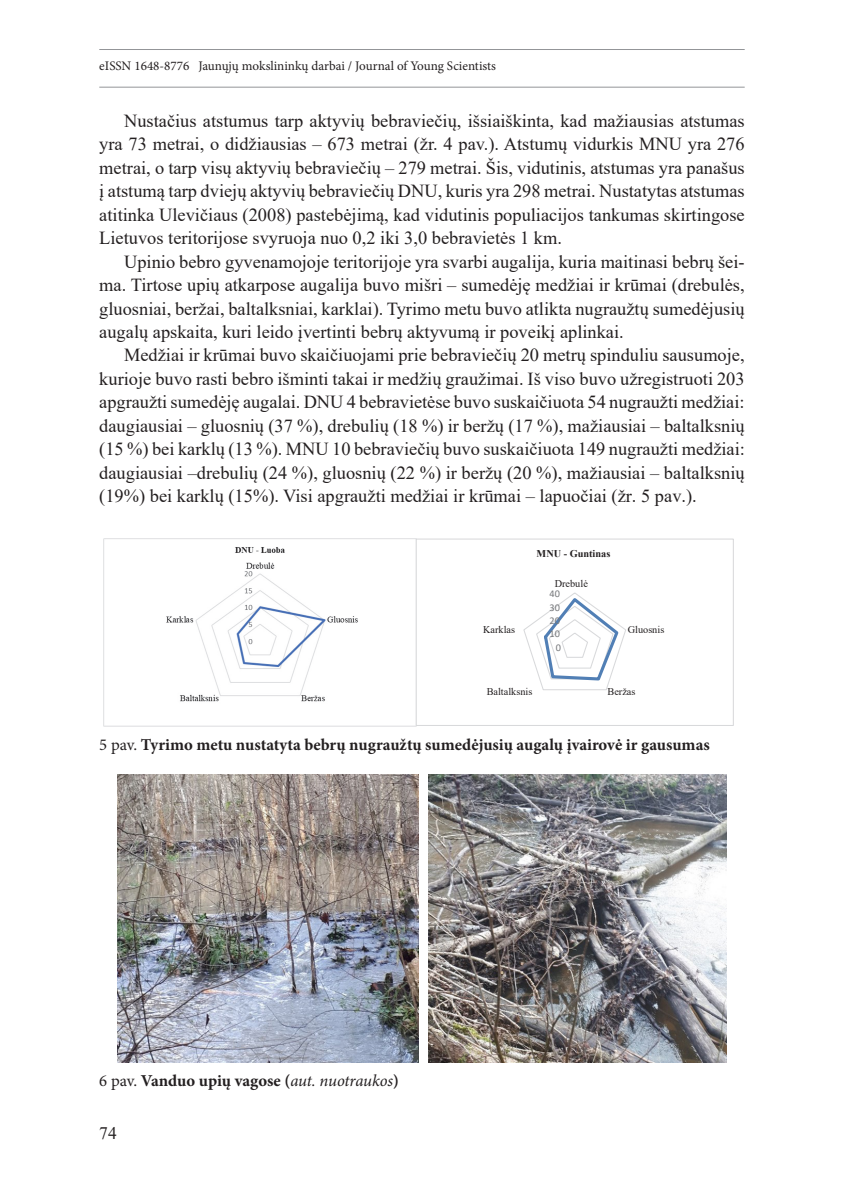
<style>
.page{position:relative;width:844px;height:1191px;background:#fff}
.page>*{position:absolute;margin:0;border:0;box-sizing:border-box;transform-origin:0 0}
.kunas{font:18.38px/23.4px "Times New Roman";color:#231f20;text-align:justify}
.t1{font:17.5px "Times New Roman";color:#231f20}
.lenta{font:700 16.62px "Minion Pro";color:#231f20}
.t2{font:13.12px "Minion Pro";color:#231f20}
.t3{font:10.33px "Times New Roman";color:#231f20}
.t4{font:700 10.33px "Times New Roman";letter-spacing:.005em;color:#231f20}
.t5{font:10.33px "Calibri";letter-spacing:.005em;color:#76787b}
.s1{font-weight:400}
.s2{font-weight:400;font-style:italic}
</style>
<div class="page">
<hr style="left:99px;top:49px;width:645px;height:1px;background:#939598">
<hr style="left:99px;top:87px;width:645px;height:1px;background:#939598">
<img style="left:104px;top:538px;width:311px;height:188px">
<svg style="left:523px;top:592px;width:103px;height:98px"></svg>
<div style="left:415px;top:538px;width:318px;height:188px;border:1px solid #d8d9db"></div>
<img style="left:118px;top:774px;width:301px;height:289px">
<img style="left:428px;top:774px;width:298px;height:289px">
<p class="t2" style="left:99px;top:57px;width:398px">eISSN 1648-8776 Jaunųjų mokslininkų darbai / Journal of Young Scientists</p>
<p class="kunas" style="left:99px;top:108px;width:646px;text-indent:25px">Nustačius atstumus tarp aktyvių bebraviečių, išsiaiškinta, kad mažiausias atstumas yra 73 metrai, o didžiausias – 673 metrai (žr. 4 pav.). Atstumų vidurkis MNU yra 276 metrai, o tarp visų aktyvių bebraviečių – 279 metrai. Šis, vidutinis, atstumas yra panašus į atstumą tarp dviejų aktyvių bebraviečių DNU, kuris yra 298 metrai. Nustatytas atstumas atitinka Ulevičiaus (2008) pastebėjimą, kad vidutinis populiacijos tankumas skirtingose Lietuvos teritorijose svyruoja nuo 0,2 iki 3,0 bebravietės 1 km.</p>
<p class="kunas" style="left:99px;top:249px;width:646px;text-indent:25px">Upinio bebro gyvenamojoje teritorijoje yra svarbi augalija, kuria maitinasi bebrų šei&shy;ma. Tirtose upių atkarpose augalija buvo mišri – sumedėję medžiai ir krūmai (drebulės, gluosniai, beržai, baltalksniai, karklai). Tyrimo metu buvo atlikta nugraužtų sumedėjusių augalų apskaita, kuri leido įvertinti bebrų aktyvumą ir poveikį aplinkai.</p>
<p class="kunas" style="left:99px;top:343px;width:647px;text-indent:25px">Medžiai ir krūmai buvo skaičiuojami prie bebraviečių 20 metrų spinduliu sausumoje, kurioje buvo rasti bebro išminti takai ir medžių graužimai. Iš viso buvo užregistruoti 203 apgraužti sumedėję augalai. DNU 4 bebravietėse buvo suskaičiuota 54 nugraužti medžiai: daugiausiai – gluosnių (37 %), drebulių (18 %) ir beržų (17 %), mažiausiai – baltalksnių (15 %) bei karklų (13 %). MNU 10 bebraviečių buvo suskaičiuota 149 nugraužti medžiai: daugiausiai –drebulių (24 %), gluosnių (22 %) ir beržų (20 %), mažiausiai – baltalksnių (19%) bei karklų (15%). Visi apgraužti medžiai ir krūmai – lapuočiai (žr. 5 pav.).</p>
<p class="t4" style="left:536px;top:546px;width:75px">MNU - Guntinas</p>
<p class="t3" style="left:554px;top:576px;width:35px">Drebulė</p>
<p class="t5" style="left:549px;top:586px;width:12px">40</p>
<p class="t3" style="left:483px;top:622px;width:33px">Karklas</p>
<p class="t5" style="left:549px;top:600px;width:12px">30</p>
<p class="t5" style="left:549px;top:613px;width:12px">20</p>
<p class="t5" style="left:549px;top:626px;width:12px">10</p>
<p class="t5" style="left:555px;top:640px;width:7px">0</p>
<p class="t3" style="left:627px;top:622px;width:38px">Gluosnis</p>
<p class="t3" style="left:486px;top:684px;width:47px">Baltalksnis</p>
<p class="t3" style="left:607px;top:684px;width:30px">Beržas</p>
<p class="lenta" style="left:99px;top:733px;width:612px"><span class="s1">5 pav.</span> Tyrimo metu nustatyta bebrų nugraužtų sumedėjusių augalų įvairovė ir gausumas</p>
<p class="lenta" style="left:99px;top:1069px;width:301px"><span class="s1">6 pav.</span> Vanduo upių vagose (<span class="s2">aut. nuotraukos</span>)</p>
<p class="t1" style="left:99px;top:1120px;width:19px">74</p>
</div>
